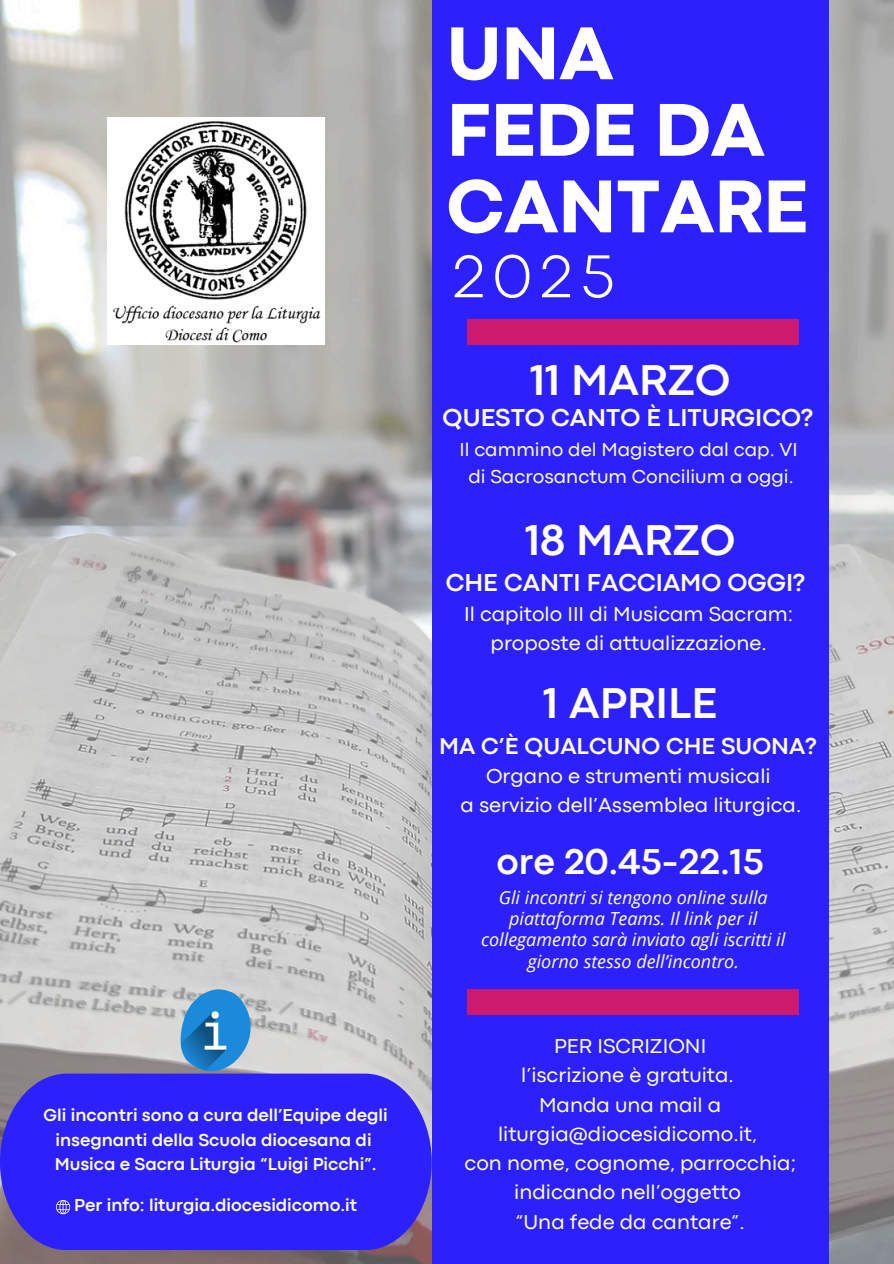
<style>
.page{position:relative;width:894px;height:1264px;background:#fff}
.page>*{position:absolute;margin:0;border:0;box-sizing:border-box;transform-origin:0 0}
.t1{font:800 78px/76.5px "Codec Pro";color:#fff}
.t2{font:300 63px "Codec Pro";color:#fff}
.t3{font:700 45px "Codec Pro";color:#fff}
.t4{font:700 37.5px "Codec Pro";color:#fff}
.t5{font:700 25.5px "Codec Pro";color:#fff}
.t6{font:700 24px "Codec Pro";color:#fff}
.t7{font:21px/29.2px "Codec Pro";color:#fff;text-align:center}
.t8{font:19.5px/27px "Codec Pro";color:#fff;text-align:center}
.t9{font:700 18px/24.8px "Codec Pro";color:#fff;text-align:center}
.t10{font:italic 18px/21.3px "Open Sans";color:#fff;text-align:center}
</style>
<div class="page">
<img style="left:0;top:0;width:893px;height:1263px">
<img style="left:180px;top:989px;width:70px;height:82px">
<div style="left:431px;top:0;width:397px;height:1263px;background:#2c21fc"></div>
<div style="left:467px;top:319px;width:332px;height:25px;background:#cc1a6f"></div>
<div style="left:467px;top:989px;width:332px;height:25px;background:#cc1a6f"></div>
<img style="left:108px;top:117px;width:216px;height:227px">
<div style="left:0;top:1073px;width:431px;height:177px;background:#2c21fc"></div>
<svg style="left:52px;top:1195px;width:22px;height:23px"></svg>
<p class="t9" style="left:44px;top:1103px;width:345px">Gli incontri sono a cura dell’Equipe degli insegnanti della Scuola diocesana di<br>Musica e Sacra Liturgia “Luigi Picchi”.</p>
<p class="t9" style="left:74px;top:1193px;width:284px">Per info: liturgia.diocesidicomo.it</p>
<h3 class="t1" style="left:446px;top:21px;width:362px">UNA<br>FEDE DA<br>CANTARE</h3>
<h3 class="t2" style="left:452px;top:254px;width:164px">2025</h3>
<h2 class="t3" style="left:530px;top:364px;width:202px">11 MARZO</h2>
<p class="t5" style="left:442px;top:409px;width:372px">QUESTO CANTO È LITURGICO?</p>
<p class="t8" style="left:459px;top:437px;width:339px">Il cammino del Magistero dal cap. VI di Sacrosanctum Concilium a oggi.</p>
<h5 class="t3" style="left:525px;top:523px;width:211px">18 MARZO</h5>
<p class="t5" style="left:445px;top:573px;width:361px">CHE CANTI FACCIAMO OGGI?</p>
<p class="t7" style="left:464px;top:601px;width:330px">Il capitolo III di Musicam Sacram: proposte di attualizzazione.</p>
<h5 class="t3" style="left:543px;top:687px;width:175px">1 APRILE</h5>
<p class="t6" style="left:439px;top:737px;width:379px">MA C’È QUALCUNO CHE SUONA?</p>
<p class="t7" style="left:460px;top:763px;width:342px">Organo e strumenti musicali<br>a servizio dell’Assemblea liturgica.</p>
<p class="t4" style="left:496px;top:847px;width:269px">ore 20.45-22.15</p>
<h6 class="t10" style="left:481px;top:885px;width:306px">Gli incontri si tengono online sulla piattaforma Teams. Il link per il collegamento sarà inviato agli iscritti il giorno stesso dell’incontro.</h6>
<h6 class="t7" style="left:464px;top:1032px;width:332px">PER ISCRIZIONI<br>l’iscrizione è gratuita.<br>Manda una mail a liturgia@diocesidicomo.it,<br>con nome, cognome, parrocchia; indicando nell’oggetto<br>“Una fede da cantare”.</h6>
</div>
